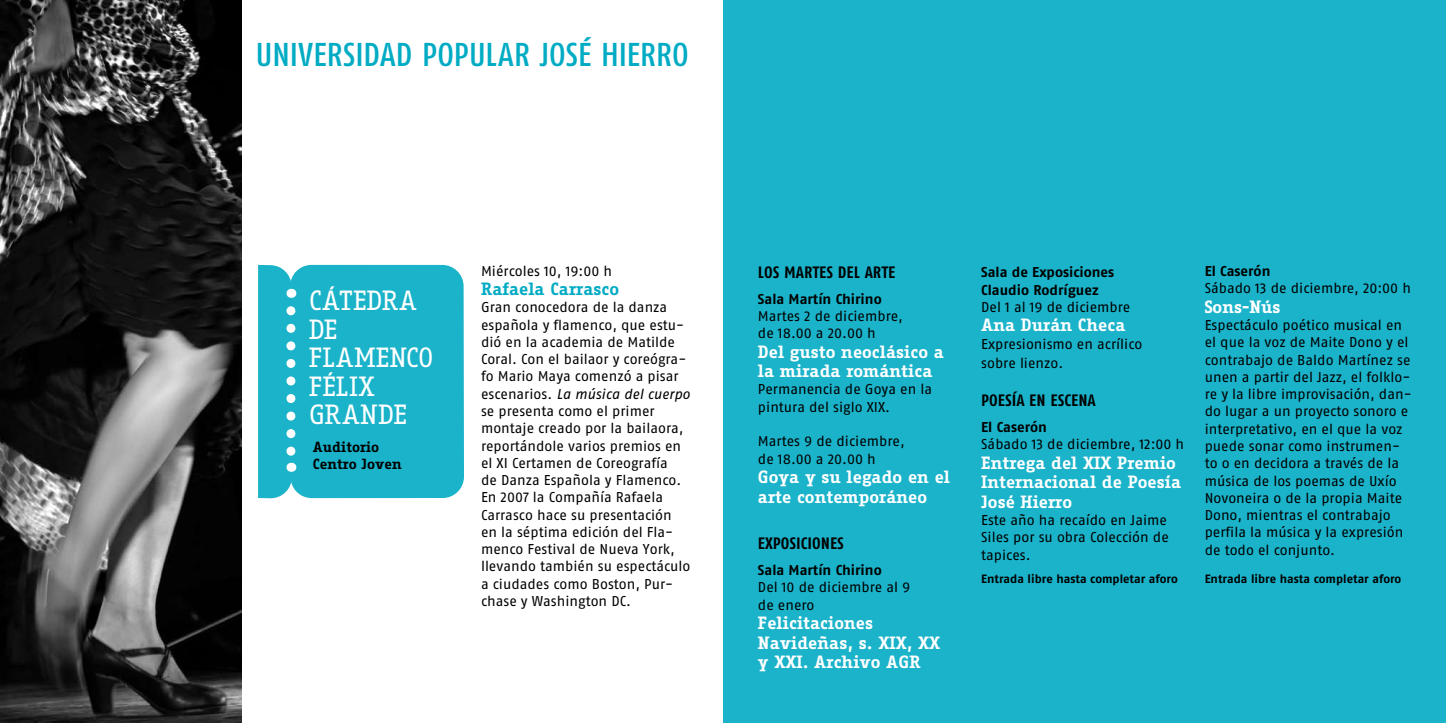
<style>
.page{position:relative;width:1446px;height:723px;background:#fff}
.page>*{position:absolute;margin:0;border:0;box-sizing:border-box;transform-origin:0 0}
.t1{font:33px "Fago Co Med Caps";letter-spacing:-.015em;color:#00abc4}
.t2{font:27px/28.5px "Fago Office Serif";letter-spacing:-.005em;color:#fff}
.t3{font:700 17.25px/19.5px "Fago Office Serif";color:#fff}
.t4{font:700 17.25px "Fago Office Serif";color:#00abc4}
.t5{font:16.5px "Fago Co Bold Lf Caps";color:#000}
.t6{font:14.25px/17.2px "Fago No Regular LF";color:#000}
.t7{font:14.25px/17.2px "Fago No Bold Lf";color:#000}
.t8{font:700 14.25px/17.2px "Fago Office Serif";color:#000}
.t9{font:12px "Fago No Bold Tf";color:#000}
.s1{font-family:"Fago No Regular Lf";font-style:italic}
.s2{font-family:"Fago No Bold Lf"}
.s3{font-family:"Fago No Regular LF"}
</style>
<div class="page">
<div style="left:724px;top:0;width:722px;height:723px;background:#1ab3ca"></div>
<div style="left:290px;top:265px;width:174px;height:233px;background:#1ab3ca;border-radius:21px"></div>
<svg style="left:258px;top:265px;width:37px;height:233px;background:#33bbcf"></svg>
<img style="left:0;top:0;width:241px;height:723px">
<p class="t1" style="left:256px;top:35px;width:434px">UNIVERSIDAD POPULAR JOSÉ HIERRO</p>
<p class="t2" style="left:309px;top:286px;width:126px">CÁTEDRA<br>DE<br>FLAMENCO<br>FÉLIX<br>GRANDE</p>
<p class="t8" style="left:313px;top:438px;width:91px">Auditorio<br>Centro Joven</p>
<p class="t6" style="left:481px;top:262px;width:133px">Miércoles 10, 19:00 h</p>
<p class="t4" style="left:481px;top:279px;width:140px">Rafaela Carrasco</p>
<p class="t6" style="left:481px;top:299px;width:211px">Gran conocedora de la danza española y flamenco, que estu&shy;dió en la academia de Matilde<br>Coral. Con el bailaor y coreógra&shy;fo Mario Maya comenzó a pisar escenarios. <span class="s1">La música del cuerpo </span>se presenta como el primer montaje creado por la bailaora, reportándole varios premios en el XI Certamen de Coreografía<br>de Danza Española y Flamenco.<br>En 2007 la Compañía Rafaela<br>Carrasco hace su presentación en la séptima edición del Fla&shy;menco Festival de Nueva York, llevando también su espectáculo a ciudades como Boston, Pur&shy;chase y Washington DC.</p>
<p class="t5" style="left:758px;top:262px;width:139px">LOS MARTES DEL ARTE</p>
<p class="t6" style="left:758px;top:290px;width:146px"><span class="s2">Sala Martín Chirino<br></span>Martes 2 de diciembre, de 18.00 a 20.00 h</p>
<p class="t3" style="left:758px;top:342px;width:187px">Del gusto neoclásico a la mirada romántica</p>
<p class="t6" style="left:758px;top:381px;width:176px">Permanencia de Goya en la pintura del siglo XIX.</p>
<p class="t6" style="left:758px;top:432px;width:148px">Martes 9 de diciembre, de 18.00 a 20.00 h</p>
<p class="t3" style="left:758px;top:467px;width:194px">Goya y su legado en el arte contemporáneo</p>
<p class="t5" style="left:758px;top:534px;width:88px">EXPOSICIONES</p>
<p class="t6" style="left:758px;top:561px;width:154px"><span class="s2">Sala Martín Chirino<br></span>Del 10 de diciembre al 9 de enero</p>
<p class="t3" style="left:758px;top:613px;width:184px">Felicitaciones<br>Navideñas, s. XIX, XX y XXI. Archivo AGR</p>
<p class="t7" style="left:981px;top:263px;width:151px">Sala de Exposiciones<br>Claudio Rodríguez<br><span class="s3">Del 1 al 19 de diciembre</span></p>
<p class="t3" style="left:981px;top:315px;width:146px">Ana Durán Checa</p>
<p class="t6" style="left:981px;top:334px;width:163px;line-height:19.5px">Expresionismo en acrílico sobre lienzo.</p>
<p class="t5" style="left:981px;top:391px;width:116px">POESÍA EN ESCENA</p>
<p class="t6" style="left:981px;top:418px;width:204px"><span class="s2">El Caserón<br></span>Sábado 13 de diciembre, 12:00 h</p>
<p class="t3" style="left:981px;top:453px;width:201px">Entrega del XIX Premio<br>Internacional de Poesía<br>José Hierro</p>
<p class="t6" style="left:981px;top:511px;width:189px">Este año ha recaído en Jaime<br>Siles por su obra Colección de tapices.</p>
<p class="t9" style="left:981px;top:572px;width:198px">Entrada libre hasta completar aforo</p>
<p class="t6" style="left:1204px;top:262px;width:208px"><span class="s2">El Caserón<br></span>Sábado 13 de diciembre, 20:00 h</p>
<p class="t3" style="left:1204px;top:297px;width:77px">Sons-Nús</p>
<p class="t6" style="left:1204px;top:316px;width:208px">Espectáculo poético musical en el que la voz de Maite Dono y el contrabajo de Baldo Martínez se unen a partir del Jazz, el folklo&shy;re y la libre improvisación, dan&shy;do lugar a un proyecto sonoro e interpretativo, en el que la voz puede sonar como instrumen&shy;to o en decidora a través de la música de los poemas de Uxío<br>Novoneira o de la propia Maite<br>Dono, mientras el contrabajo perfila la música y la expresión de todo el conjunto.</p>
<p class="t9" style="left:1204px;top:571px;width:198px">Entrada libre hasta completar aforo</p>
</div>
